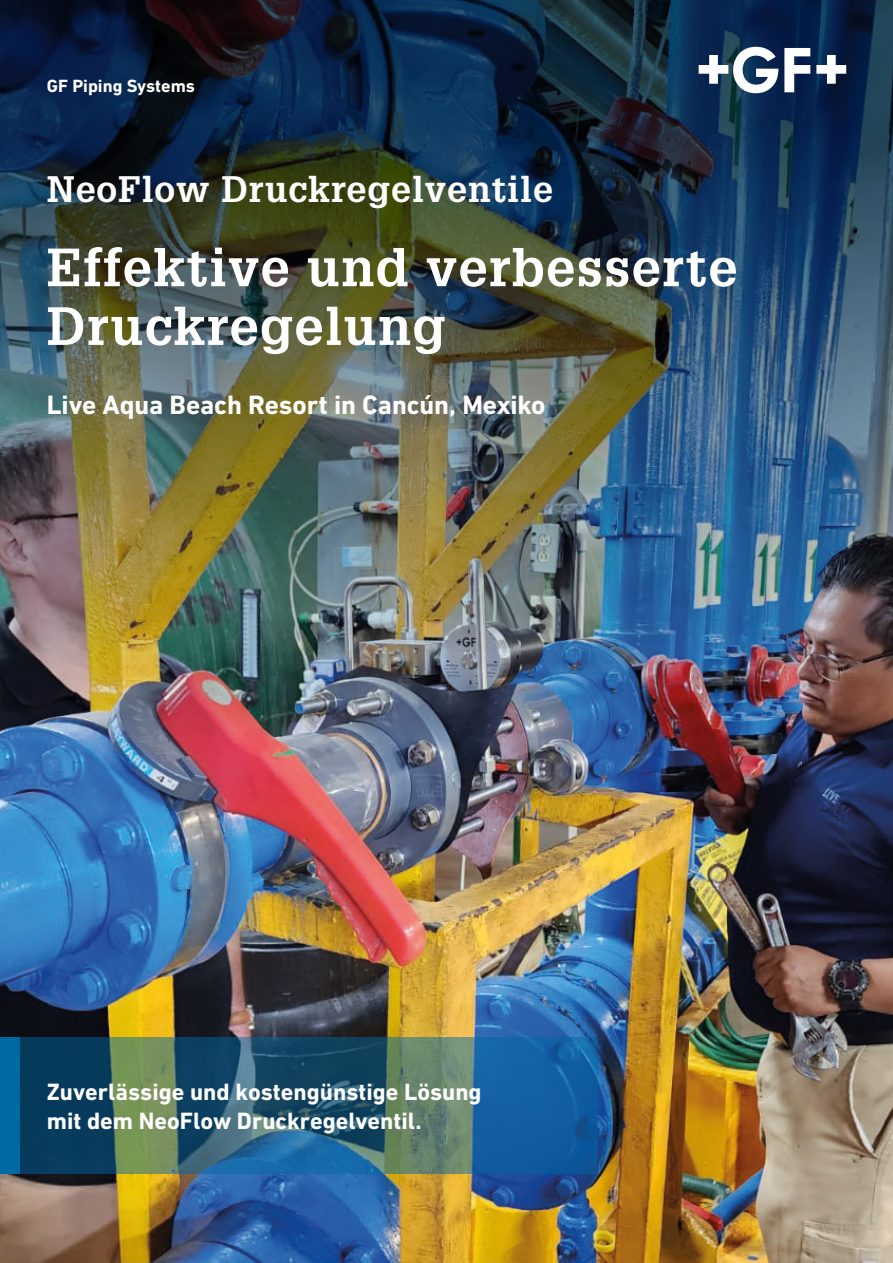
<style>
.page{position:relative;width:893px;height:1263px;background:#fff}
.page>*{position:absolute;margin:0;border:0;box-sizing:border-box;transform-origin:0 0}
.t1{font:700 52.5px/58.7px "Glypha LT Pro";letter-spacing:.025em;color:#fff}
.t2{font:700 36px "Glypha LT Pro";letter-spacing:.025em;color:#fff}
.t3{font:700 27px "DIN Next W1 G";letter-spacing:-.005em;color:#fff}
.t4{font:700 24px/29.4px "DIN Next W1 G";color:#fff}
.t5{font:700 18px "DIN Next W1 G";color:#fff}
</style>
<div class="page">
<img style="left:0;top:736px;width:893px;height:527px">
<img style="left:0;top:0;width:893px;height:736px">
<svg style="left:699px;top:47px;width:79px;height:46px"></svg>
<svg style="left:784px;top:48px;width:26px;height:44px"></svg>
<svg style="left:816px;top:55px;width:30px;height:29px"></svg>
<svg style="left:20px;top:1037px;width:578px;height:137px;background:#2d6075"></svg>
<div style="left:0;top:1037px;width:20px;height:137px;background:#0068a3"></div>
<p class="t5" style="left:47px;top:76px;width:150px">GF Piping Systems</p>
<h2 class="t2" style="left:47px;top:167px;width:508px">NeoFlow Druckregelventile</h2>
<h1 class="t1" style="left:47px;top:237px;width:692px">Effektive und verbesserte<br>Druckregelung</h1>
<p class="t3" style="left:47px;top:389px;width:500px">Live Aqua Beach Resort in Cancún, Mexiko</p>
<p class="t4" style="left:47px;top:1077px;width:436px">Zuverlässige und kostengünstige Lösung mit dem NeoFlow Druckregelventil.</p>
</div>
